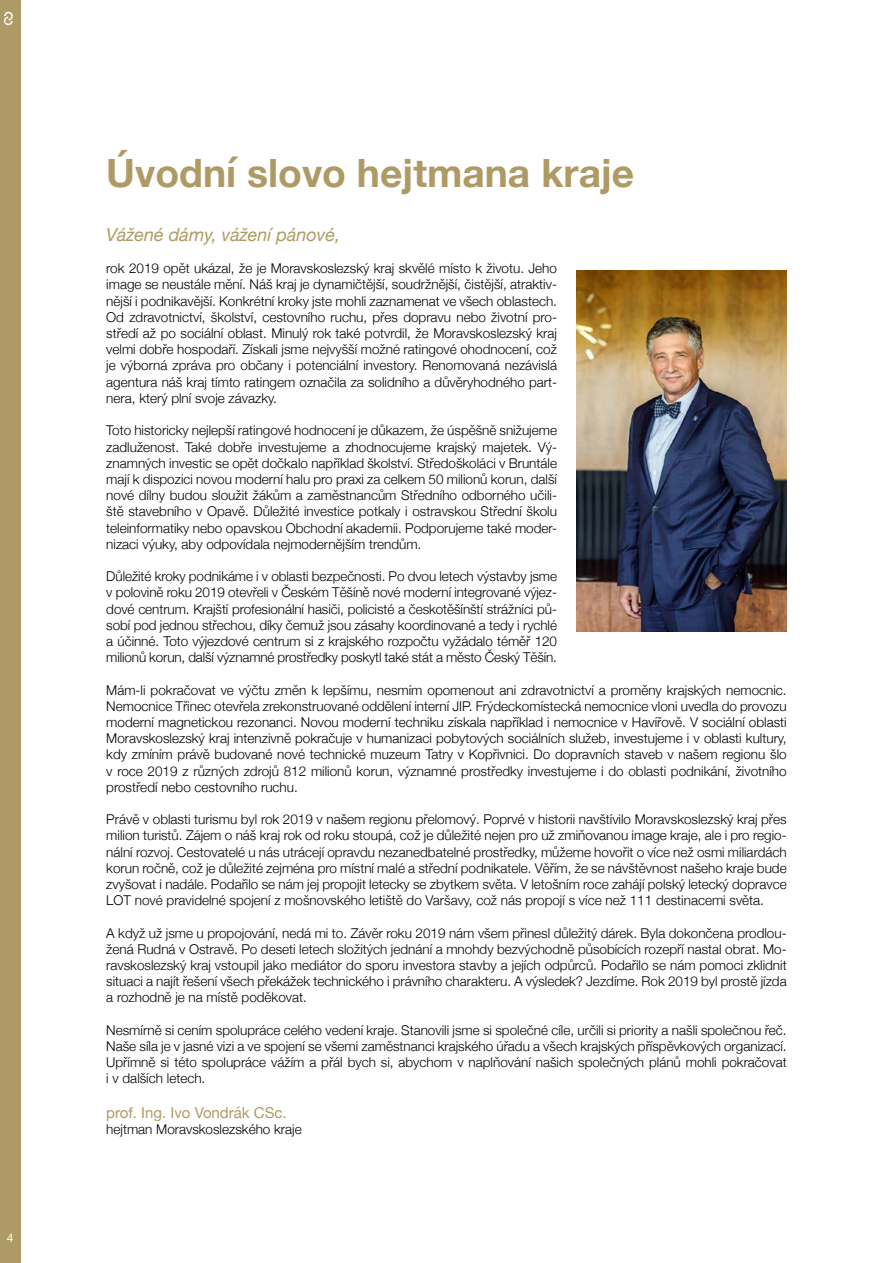
<style>
.page{position:relative;width:893px;height:1263px;background:#fff}
.page>*{position:absolute;margin:0;border:0;box-sizing:border-box;transform-origin:0 0}
.t1{font:700 39px "Helvetica Neue";color:#ae9a64}
.t2{font:italic 18px "Helvetica Neue";color:#ae9a64}
.t3{font:15px "Helvetica Neue";color:#ae9a64}
.t4{font:300 13.5px/16.2px "Helvetica Neue";color:#000;text-align:justify}
.t5{font:12px "Helvetica Neue";color:#fff}
</style>
<div class="page">
<div style="left:0;top:0;width:21px;height:1263px;background:#ae9a64"></div>
<svg style="left:4px;top:12px;width:9px;height:13px"></svg>
<img style="left:577px;top:270px;width:210px;height:361px">
<p class="t5" style="left:7px;top:1229px;width:8px">4</p>
<h1 class="t1" style="left:106px;top:142px;width:529px">Úvodní slovo hejtmana kraje</h1>
<h2 class="t2" style="left:106px;top:221px;width:235px">Vážené dámy, vážení pánové,</h2>
<p class="t4" style="left:106px;top:259px;width:452px">rok 2019 opět ukázal, že je Moravskoslezský kraj skvělé místo k životu. Jeho image se neustále mění. Náš kraj je dynamičtější, soudržnější, čistější, atraktiv&shy;nější i podnikavější. Konkrétní kroky jste mohli zaznamenat ve všech oblastech.<br>Od zdravotnictví, školství, cestovního ruchu, přes dopravu nebo životní pro&shy;středí až po sociální oblast. Minulý rok také potvrdil, že Moravskoslezský kraj velmi dobře hospodaří. Získali jsme nejvyšší možné ratingové ohodnocení, což je výborná zpráva pro občany i potenciální investory. Renomovaná nezávislá agentura náš kraj tímto ratingem označila za solidního a důvěryhodného part&shy;nera, který plní svoje závazky.</p>
<p class="t4" style="left:106px;top:421px;width:452px">Toto historicky nejlepší ratingové hodnocení je důkazem, že úspěšně snižujeme zadluženost. Také dobře investujeme a zhodnocujeme krajský majetek. Vý&shy;znamných investic se opět dočkalo například školství. Středoškoláci v Bruntále mají k dispozici novou moderní halu pro praxi za celkem 50 milionů korun, další nové dílny budou sloužit žákům a zaměstnancům Středního odborného učili&shy;ště stavebního v Opavě. Důležité investice potkaly i ostravskou Střední školu teleinformatiky nebo opavskou Obchodní akademii. Podporujeme také moder&shy;nizaci výuky, aby odpovídala nejmodernějším trendům.</p>
<p class="t4" style="left:106px;top:567px;width:452px">Důležité kroky podnikáme i v oblasti bezpečnosti. Po dvou letech výstavby jsme v polovině roku 2019 otevřeli v Českém Těšíně nové moderní integrované výjez&shy;dové centrum. Krajští profesionální hasiči, policisté a českotěšínští strážníci pů&shy;sobí pod jednou střechou, díky čemuž jsou zásahy koordinované a tedy i rychlé a účinné. Toto výjezdové centrum si z krajského rozpočtu vyžádalo téměř 120 milionů korun, další významné prostředky poskytl také stát a město Český Těšín.</p>
<p class="t4" style="left:106px;top:681px;width:682px">Mám-li pokračovat ve výčtu změn k lepšímu, nesmím opomenout ani zdravotnictví a proměny krajských nemocnic.<br>Nemocnice Třinec otevřela zrekonstruované oddělení interní JIP. Frýdeckomístecká nemocnice vloni uvedla do provozu moderní magnetickou rezonanci. Novou moderní techniku získala například i nemocnice v Havířově. V sociální oblasti Moravskoslezský kraj intenzivně pokračuje v humanizaci pobytových sociálních služeb, investujeme i v oblasti kultury, kdy zmíním právě budované nové technické muzeum Tatry v Kopřivnici. Do dopravních staveb v našem regionu šlo v roce 2019 z různých zdrojů 812 milionů korun, významné prostředky investujeme i do oblasti podnikání, životního prostředí nebo cestovního ruchu.</p>
<p class="t4" style="left:106px;top:810px;width:682px">Právě v oblasti turismu byl rok 2019 v našem regionu přelomový. Poprvé v historii navštívilo Moravskoslezský kraj přes milion turistů. Zájem o náš kraj rok od roku stoupá, což je důležité nejen pro už zmiňovanou image kraje, ale i pro regio&shy;nální rozvoj. Cestovatelé u nás utrácejí opravdu nezanedbatelné prostředky, můžeme hovořit o více než osmi miliardách korun ročně, což je důležité zejména pro místní malé a střední podnikatele. Věřím, že se návštěvnost našeho kraje bude zvyšovat i nadále. Podařilo se nám jej propojit letecky se zbytkem světa. V letošním roce zahájí polský letecký dopravce LOT nové pravidelné spojení z mošnovského letiště do Varšavy, což nás propojí s více než 111 destinacemi světa.</p>
<p class="t4" style="left:106px;top:924px;width:682px">A když už jsme u propojování, nedá mi to. Závěr roku 2019 nám všem přinesl důležitý dárek. Byla dokončena prodlou&shy;žená Rudná v Ostravě. Po deseti letech složitých jednání a mnohdy bezvýchodně působících rozepří nastal obrat. Mo&shy;ravskoslezský kraj vstoupil jako mediátor do sporu investora stavby a jejích odpůrců. Podařilo se nám pomoci zklidnit situaci a najít řešení všech překážek technického i právního charakteru. A výsledek? Jezdíme. Rok 2019 byl prostě jízda a rozhodně je na místě poděkovat.</p>
<p class="t4" style="left:106px;top:1021px;width:682px">Nesmírně si cením spolupráce celého vedení kraje. Stanovili jsme si společné cíle, určili si priority a našli společnou řeč.<br>Naše síla je v jasné vizi a ve spojení se všemi zaměstnanci krajského úřadu a všech krajských příspěvkových organizací.<br>Upřímně si této spolupráce vážím a přál bych si, abychom v naplňování našich společných plánů mohli pokračovat i v dalších letech.</p>
<p class="t3" style="left:106px;top:1101px;width:182px">prof. Ing. Ivo Vondrák CSc.</p>
<p class="t4" style="left:106px;top:1120px;width:197px">hejtman Moravskoslezského kraje</p>
</div>
